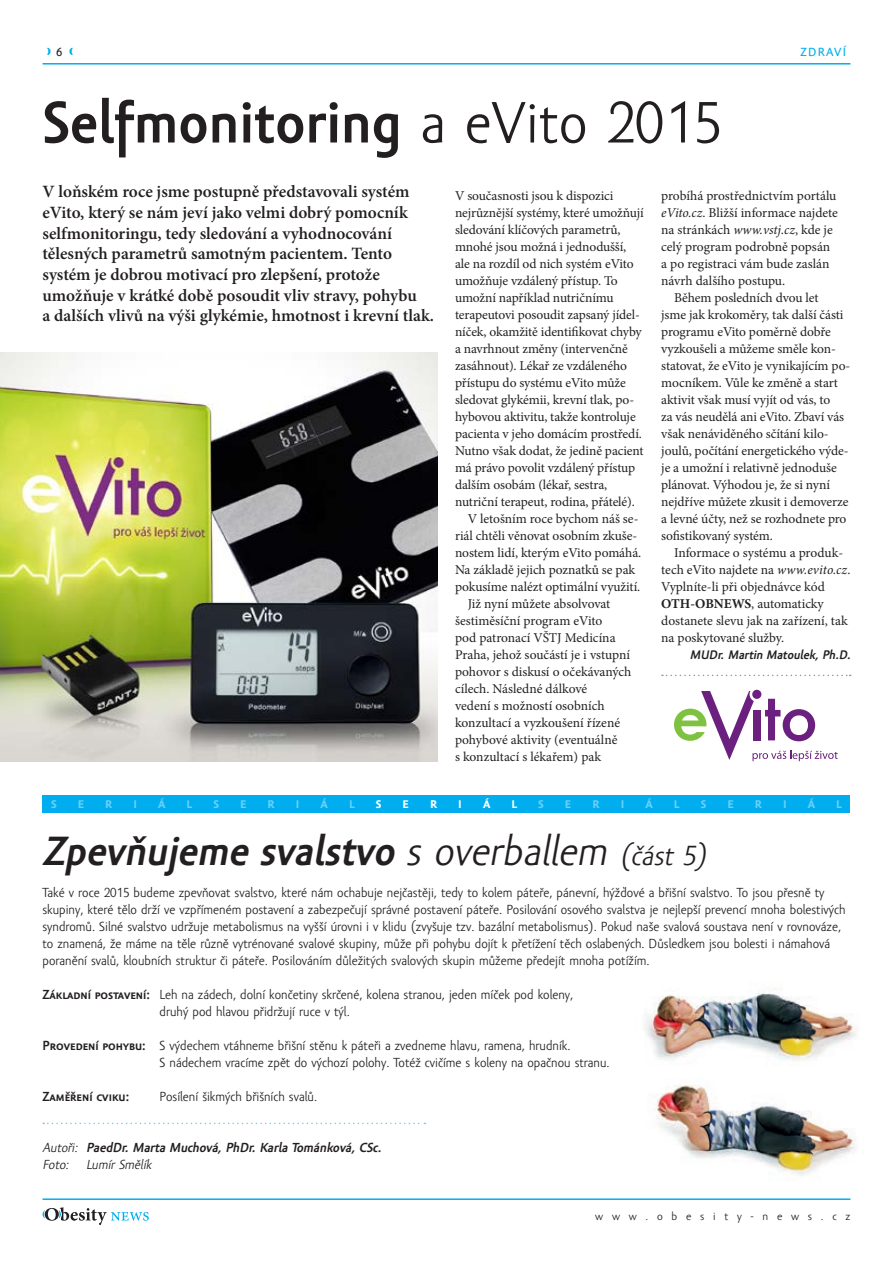
<style>
.page{position:relative;width:893px;height:1263px;background:#fff}
.page>*{position:absolute;margin:0;border:0;box-sizing:border-box;transform-origin:0 0}
.titulek_hlavní{font:700 60px "Amor Sans Pro";letter-spacing:.005em;color:#231f20}
.titulek_pohlavní_kur{font:italic 700 42px "Amor Sans Pro";color:#231f20}
.perex{font:600 17.25px/20.7px "Minion Pro";color:#231f20}
.text{font:13.5px/17px "Minion Pro";letter-spacing:-.005em;color:#231f20}
.ramecek_text{font:13.5px/17px "Amor Sans Pro";color:#231f20}
.text_1__odst{font:13.5px/17px "Minion Pro";letter-spacing:-.01em;color:#231f20}
.ramecek_text-2{font:italic 700 13.5px "Amor Sans Pro";color:#231f20}
.ramecek_text-3{font:italic 13.5px "Amor Sans Pro";color:#231f20}
.ramecek_text-4{font:700 13.5px "Amor Sans Pro";color:#231f20}
.podpis{font:italic 700 12.75px "Amor Sans Pro";color:#231f20}
.t1{font:12.15px "Amor Sans Text Pro";letter-spacing:.1em;color:#00aeef;scale:1.05 1}
.t2{font:12.15px "Amor Sans Text Pro";color:#231f20;scale:1.05 1}
.t3{font:700 11.4px "Amor Sans Text Pro";color:#6bcff6;scale:1.05 1}
.t4{font:11.4px "Amor Sans Pro";letter-spacing:.725em;color:#231f20;scale:1.05 1}
.t5{font:700 11.4px "Amor Sans Text Pro";color:#fff;scale:1.05 1}
.s1{font-weight:400}
.s2{font-style:italic}
.s3{font-weight:700}
.s4{font-weight:400;font-size:28.5px}
</style>
<div class="page">
<div style="left:43px;top:795px;width:807px;height:17px;background:#00aeef"></div>
<svg style="left:43px;top:1123px;width:382px;height:1px"></svg>
<img style="left:644px;top:988px;width:212px;height:73px">
<img style="left:654px;top:1085px;width:202px;height:115px">
<svg style="left:674px;top:691px;width:164px;height:70px"></svg>
<svg style="left:662px;top:675px;width:189px;height:1px"></svg>
<img style="left:0;top:353px;width:438px;height:408px">
<hr style="left:43px;top:1198px;width:807px;height:2px;background:#00aeef">
<svg style="left:43px;top:1207px;width:106px;height:18px"></svg>
<hr style="left:43px;top:63px;width:807px;height:2px;background:#00aeef">
<p class="t2" style="left:56px;top:45px;width:8px">6</p>
<p class="t1" style="left:801px;top:45px;width:45px">ZDRAVÍ</p>
<p class="titulek_hlavní" style="left:43px;top:88px;width:681px">Selfmonitoring <span class="s1">a eVito 2015</span></p>
<p class="perex" style="left:43px;top:181px;width:393px">V loňském roce jsme postupně představovali systém eVito, který se nám jeví jako velmi dobrý pomocník selfmonitoringu, tedy sledování a vyhodnocování tělesných parametrů samotným pacientem. Tento systém je dobrou motivací pro zlepšení, protože umožňuje v krátké době posoudit vliv stravy, pohybu<br>a dalších vlivů na výši glykémie, hmotnost i krevní tlak.</p>
<p class="text_1__odst" style="left:455px;top:187px;width:190px">V současnosti jsou k dispozici nejrůznější systémy, které umožňují sledování klíčových parametrů, mnohé jsou možná i jednodušší, ale na rozdíl od nich systém eVito umožňuje vzdálený přístup. To umožní například nutričnímu terapeutovi posoudit zapsaný jídel‑ níček, okamžitě identifikovat chyby a navrhnout změny (intervenčně zasáhnout). Lékař ze vzdáleného přístupu do systému eVito může sledovat glykémii, krevní tlak, po‑ hybovou aktivitu, takže kontroluje pacienta v jeho domácím prostředí.<br>Nutno však dodat, že jedině pacient má právo povolit vzdálený přístup dalším osobám (lékař, sestra, nutriční terapeut, rodina, přátelé).</p>
<p class="text" style="left:455px;top:510px;width:188px;text-indent:13px">V letošním roce bychom náš se‑ riál chtěli věnovat osobním zkuše‑ nostem lidí, kterým eVito pomáhá.<br>Na základě jejich poznatků se pak pokusíme nalézt optimální využití.</p>
<p class="text" style="left:455px;top:595px;width:178px;text-indent:13px">Již nyní můžete absolvovat šestiměsíční program eVito<br>pod patronací VŠTJ Medicína<br>Praha, jehož součástí je i vstupní pohovor s diskusí o očekávaných cílech. Následné dálkové<br>vedení s možností osobních konzultací a vyzkoušení řízené pohybové aktivity (eventuálně<br>s konzultací s lékařem) pak</p>
<p class="text" style="left:661px;top:187px;width:178px">probíhá prostřednictvím portálu <span class="s2">eVito.cz</span>. Bližší informace najdete na stránkách <span class="s2">www.vstj.cz</span>, kde je celý program podrobně popsán a po registraci vám bude zaslán návrh dalšího postupu.</p>
<p class="text" style="left:661px;top:289px;width:191px;text-indent:13px">Během posledních dvou let<br>jsme jak krokoměry, tak další části programu eVito poměrně dobře vyzkoušeli a můžeme směle kon‑ statovat, že eVito je vynikajícím po‑ mocníkem. Vůle ke změně a start aktivit však musí vyjít od vás, to<br>za vás neudělá ani eVito. Zbaví vás však nenáviděného sčítání kilo‑ joulů, počítání energetického výde‑ je a umožní i relativně jednoduše plánovat. Výhodou je, že si nyní nejdříve můžete zkusit i demoverze a levné účty, než se rozhodnete pro sofistikovaný systém.</p>
<p class="text" style="left:661px;top:544px;width:191px;text-indent:13px">Informace o systému a produk‑ tech eVito najdete na <span class="s2">www.evito.cz</span>.<br>Vyplníte‑li při objednávce kód<br><span class="s3">OTH‑OBNEWS</span>, automaticky dostanete slevu jak na zařízení, tak na poskytované služby.</p>
<p class="podpis" style="left:690px;top:647px;width:165px">MUDr. Martin Matoulek, Ph.D.</p>
<p class="t3" style="left:51px;top:798px;width:7px">S</p>
<p class="t3" style="left:78px;top:798px;width:7px">E</p>
<p class="t3" style="left:105px;top:798px;width:8px">R</p>
<p class="t3" style="left:133px;top:798px;width:5px">I</p>
<p class="t3" style="left:158px;top:798px;width:8px">Á</p>
<p class="t3" style="left:187px;top:798px;width:7px">L</p>
<p class="t3" style="left:213px;top:798px;width:7px">S</p>
<p class="t3" style="left:240px;top:798px;width:7px">E</p>
<p class="t3" style="left:268px;top:798px;width:8px">R</p>
<p class="t3" style="left:296px;top:798px;width:5px">I</p>
<p class="t3" style="left:321px;top:798px;width:8px">Á</p>
<p class="t3" style="left:349px;top:798px;width:7px">L</p>
<p class="t5" style="left:376px;top:798px;width:7px">S</p>
<p class="t5" style="left:403px;top:798px;width:7px">E</p>
<p class="t5" style="left:430px;top:798px;width:8px">R</p>
<p class="t5" style="left:458px;top:798px;width:5px">I</p>
<p class="t5" style="left:483px;top:798px;width:8px">Á</p>
<p class="t5" style="left:511px;top:798px;width:7px">L</p>
<p class="t3" style="left:538px;top:798px;width:7px">S</p>
<p class="t3" style="left:565px;top:798px;width:7px">E</p>
<p class="t3" style="left:592px;top:798px;width:8px">R</p>
<p class="t3" style="left:621px;top:798px;width:5px">I</p>
<p class="t3" style="left:645px;top:798px;width:8px">Á</p>
<p class="t3" style="left:674px;top:798px;width:7px">L</p>
<p class="t3" style="left:701px;top:798px;width:7px">S</p>
<p class="t3" style="left:727px;top:798px;width:7px">E</p>
<p class="t3" style="left:755px;top:798px;width:8px">R</p>
<p class="t3" style="left:783px;top:798px;width:5px">I</p>
<p class="t3" style="left:808px;top:798px;width:8px">Á</p>
<p class="t3" style="left:836px;top:798px;width:7px">L</p>
<p class="titulek_pohlavní_kur" style="left:43px;top:826px;width:665px">Zpevňujeme svalstvo <span class="s1">s overballem</span> <span class="s4">(část 5)</span></p>
<p class="ramecek_text" style="left:43px;top:884px;width:805px">Také v roce 2015 budeme zpevňovat svalstvo, které nám ochabuje nejčastěji, tedy to kolem páteře, pánevní, hýžďové a břišní svalstvo. To jsou přesně ty skupiny, které tělo drží ve vzpřímeném postavení a zabezpečují správné postavení páteře. Posilování osového svalstva je nejlepší prevencí mnoha bolestivých syndromů. Silné svalstvo udržuje metabolismus na vyšší úrovni i v klidu (zvyšuje tzv. bazální metabolismus). Pokud naše svalová soustava není v rovnováze, to znamená, že máme na těle různě vytrénované svalové skupiny, může při pohybu dojít k přetížení těch oslabených. Důsledkem jsou bolesti i námahová poranění svalů, kloubních struktur či páteře. Posilováním důležitých svalových skupin můžeme předejít mnoha potížím.</p>
<p class="ramecek_text" style="left:160px;top:986px;width:415px;text-indent:-117px"><span class="s3">Základní postavení:</span> Leh na zádech, dolní končetiny skrčené, kolena stranou, jeden míček pod koleny, druhý pod hlavou přidržují ruce v týl.</p>
<p class="ramecek_text" style="left:160px;top:1037px;width:452px;text-indent:-117px"><span class="s3">Provedení pohybu:</span> S výdechem vtáhneme břišní stěnu k páteři a zvedneme hlavu, ramena, hrudník.<br>S nádechem vracíme zpět do výchozí polohy. Totéž cvičíme s koleny na opačnou stranu.</p>
<p class="ramecek_text-4" style="left:43px;top:1089px;width:88px">Zaměření cviku:</p>
<p class="ramecek_text" style="left:160px;top:1088px;width:159px">Posílení šikmých břišních svalů.</p>
<p class="ramecek_text-2" style="left:43px;top:1140px;width:343px"><span class="s1">Autoři:</span> PaedDr. Marta Muchová, PhDr. Karla Tománková, CSc.</p>
<p class="ramecek_text-3" style="left:43px;top:1157px;width:113px">Foto: Lumír Smělík</p>
<p class="t4" style="left:595px;top:1210px;width:244px">www.obesity‑news.cz</p>
</div>
